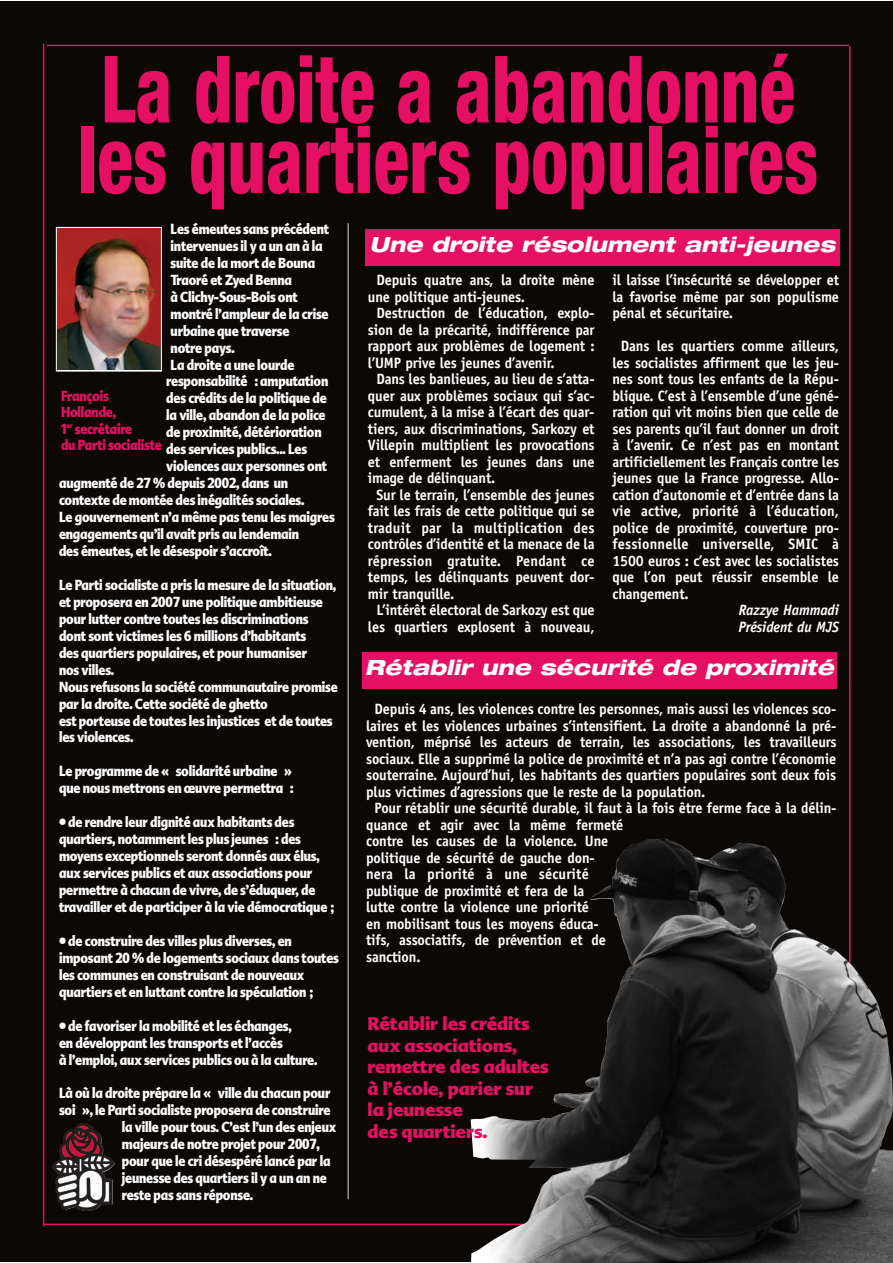
<style>
.page{position:relative;width:893px;height:1263px;background:#fff}
.page>*{position:absolute;margin:0;border:0;box-sizing:border-box;transform-origin:0 0}
.t1{font:800 condensed 93px/70.5px "Helvetica Neue LT Std";color:#e50f63;scale:.8 1}
.t2{font:italic 800 expanded 21px "Helvetica Neue LT Std";color:#fff}
.t3{font:900 18px/21.6px "Advert";color:#e50f63}
.t4{font:700 15px/16.5px "Officina Sans Std";letter-spacing:-.01em;color:#fff;text-align:justify;scale:.95 1}
.t5{font:700 15px "Officina Sans Std";letter-spacing:.01em;color:#fff;scale:.95 1}
.t6{font:italic 700 15px/16.5px "Officina Sans Std";letter-spacing:-.01em;color:#fff;scale:.95 1}
.t7{font:900 14.25px/17px "Advert";letter-spacing:-.01em;color:#fff;scale:.85 1}
.t8{font:900 14.25px/16.5px "Advert";letter-spacing:-.01em;color:#e50f63;scale:.85 1}
</style>
<div class="page">
<div style="left:0;top:1px;width:893px;height:1260px;background:#0c0806"></div>
<hr style="left:43px;top:44px;width:1px;height:1183px;background:#e50f63">
<hr style="left:849px;top:46px;width:1px;height:1181px;background:#e50f63">
<hr style="left:43px;top:1223px;width:809px;height:2px;background:#e50f63">
<hr style="left:47px;top:45px;width:802px;height:1px;background:#e50f63">
<img style="left:58px;top:229px;width:102px;height:140px">
<div style="left:56px;top:227px;width:106px;height:144px;border:1px solid #fff"></div>
<div style="left:365px;top:229px;width:474px;height:37px;background:#e50f63"></div>
<div style="left:362px;top:653px;width:474px;height:36px;background:#e50f63"></div>
<hr style="left:347px;top:223px;width:2px;height:976px;background:#939598">
<img style="left:52px;top:1123px;width:63px;height:88px">
<img style="left:470px;top:843px;width:423px;height:420px">
<h1 class="t1" style="left:78px;top:62px;width:927px">La droite a abandonné les quartiers populaires</h1>
<p class="t7" style="left:171px;top:221px;width:188px">Les émeutes sans précédent</p>
<p class="t7" style="left:171px;top:237px;width:181px">intervenues il y a un an à la</p>
<p class="t7" style="left:171px;top:254px;width:172px">suite de la mort de Bouna</p>
<p class="t7" style="left:171px;top:271px;width:144px">Traoré et Zyed Benna</p>
<p class="t7" style="left:171px;top:288px;width:151px">à Clichy-Sous-Bois ont</p>
<p class="t7" style="left:171px;top:305px;width:187px">montré l’ampleur de la crise</p>
<p class="t7" style="left:171px;top:322px;width:141px">urbaine que traverse</p>
<p class="t7" style="left:171px;top:339px;width:77px">notre pays.</p>
<p class="t7" style="left:171px;top:356px;width:147px">La droite a une lourde</p>
<p class="t7" style="left:166px;top:373px;width:192px">responsabilité : amputation</p>
<p class="t7" style="left:166px;top:390px;width:190px">des crédits de la politique de</p>
<p class="t7" style="left:166px;top:407px;width:189px">la ville, abandon de la police</p>
<p class="t7" style="left:166px;top:424px;width:184px">de proximité, détérioration</p>
<p class="t7" style="left:166px;top:441px;width:167px">des services publics... Les</p>
<p class="t7" style="left:166px;top:458px;width:191px">violences aux personnes ont</p>
<p class="t7" style="left:59px;top:475px;width:271px">augmenté de 27 % depuis 2002, dans un</p>
<p class="t7" style="left:59px;top:492px;width:290px">contexte de montée des inégalités sociales.</p>
<p class="t7" style="left:59px;top:509px;width:326px">Le gouvernement n’a même pas tenu les maigres</p>
<p class="t7" style="left:59px;top:526px;width:284px">engagements qu’il avait pris au lendemain</p>
<p class="t7" style="left:59px;top:543px;width:252px">des émeutes, et le désespoir s’accroît.</p>
<p class="t7" style="left:59px;top:576px;width:329px">Le Parti socialiste a pris la mesure de la situation, et proposera en 2007 une politique ambitieuse pour lutter contre toutes les discriminations dont sont victimes les 6 millions d’habitants<br>des quartiers populaires, et pour humaniser<br>nos villes.<br>Nous refusons la société communautaire promise par la droite. Cette société de ghetto<br>est porteuse de toutes les injustices et de toutes les violences.</p>
<p class="t7" style="left:59px;top:763px;width:277px">Le programme de « solidarité urbaine » que nous mettrons en œuvre permettra :</p>
<p class="t7" style="left:59px;top:814px;width:325px">• de rendre leur dignité aux habitants des quartiers, notamment les plus jeunes : des moyens exceptionnels seront donnés aux élus, aux services publics et aux associations pour permettre à chacun de vivre, de s’éduquer, de travailler et de participer à la vie démocratique ;</p>
<p class="t7" style="left:59px;top:932px;width:331px">• de construire des villes plus diverses, en imposant 20 % de logements sociaux dans toutes les communes en construisant de nouveaux quartiers et en luttant contre la spéculation ;</p>
<p class="t7" style="left:59px;top:1017px;width:305px">• de favoriser la mobilité et les échanges,<br>en développant les transports et l’accès<br>à l’emploi, aux services publics ou à la culture.</p>
<p class="t7" style="left:59px;top:1085px;width:321px">Là où la droite prépare la « ville du chacun pour</p>
<p class="t7" style="left:59px;top:1102px;width:321px">soi », le Parti socialiste proposera de construire</p>
<p class="t7" style="left:122px;top:1119px;width:254px">la ville pour tous. C’est l’un des enjeux</p>
<p class="t7" style="left:122px;top:1136px;width:234px">majeurs de notre projet pour 2007,</p>
<p class="t7" style="left:122px;top:1153px;width:247px">pour que le cri désespéré lancé par la</p>
<p class="t7" style="left:122px;top:1170px;width:243px">jeunesse des quartiers il y a un an ne</p>
<p class="t7" style="left:122px;top:1187px;width:156px">reste pas sans réponse.</p>
<p class="t8" style="left:61px;top:387px;width:120px">François<br>Hollande,<br>1<sup>er</sup> secrétaire<br>du Parti socialiste</p>
<h2 class="t2" style="left:370px;top:236px;width:467px">Une droite résolument anti-jeunes</h2>
<p class="t4" style="left:376px;top:273px;width:231px">Depuis quatre ans, la droite mène</p>
<p class="t4" style="left:368px;top:289px;width:167px">une politique anti-jeunes.</p>
<p class="t4" style="left:376px;top:306px;width:231px">Destruction de l’éducation, explo-</p>
<p class="t4" style="left:368px;top:322px;width:240px">sion de la précarité, indifférence par</p>
<p class="t4" style="left:368px;top:339px;width:240px">rapport aux problèmes de logement :</p>
<p class="t4" style="left:368px;top:355px;width:198px">l’UMP prive les jeunes d’avenir.</p>
<p class="t4" style="left:376px;top:372px;width:231px">Dans les banlieues, au lieu de s’atta-</p>
<p class="t4" style="left:368px;top:388px;width:240px">quer aux problèmes sociaux qui s’ac-</p>
<p class="t4" style="left:368px;top:405px;width:240px">cumulent, à la mise à l’écart des quar-</p>
<p class="t4" style="left:368px;top:421px;width:240px">tiers, aux discriminations, Sarkozy et</p>
<p class="t4" style="left:368px;top:438px;width:240px">Villepin multiplient les provocations</p>
<p class="t4" style="left:368px;top:454px;width:240px">et enferment les jeunes dans une</p>
<p class="t4" style="left:368px;top:471px;width:136px">image de délinquant.</p>
<p class="t4" style="left:376px;top:487px;width:231px">Sur le terrain, l’ensemble des jeunes</p>
<p class="t4" style="left:368px;top:504px;width:240px">fait les frais de cette politique qui se</p>
<p class="t5" style="left:368px;top:522px;width:240px">traduit par la multiplication des</p>
<p class="t4" style="left:368px;top:537px;width:240px">contrôles d’identité et la menace de la</p>
<p class="t5" style="left:368px;top:555px;width:240px">répression gratuite. Pendant ce</p>
<p class="t4" style="left:368px;top:570px;width:240px">temps, les délinquants peuvent dor-</p>
<p class="t4" style="left:368px;top:586px;width:92px">mir tranquille.</p>
<p class="t4" style="left:376px;top:603px;width:231px">L’intérêt électoral de Sarkozy est que</p>
<p class="t4" style="left:368px;top:619px;width:240px">les quartiers explosent à nouveau,</p>
<p class="t4" style="left:612px;top:273px;width:240px">il laisse l’insécurité se développer et la favorise même par son populisme pénal et sécuritaire.</p>
<p class="t4" style="left:612px;top:339px;width:240px;text-indent:9px">Dans les quartiers comme ailleurs, les socialistes affirment que les jeu&shy;nes sont tous les enfants de la Répu&shy;blique. C’est à l’ensemble d’une géné&shy;ration qui vit moins bien que celle de ses parents qu’il faut donner un droit à l’avenir. Ce n’est pas en montant artificiellement les Français contre les jeunes que la France progresse. Allo&shy;cation d’autonomie et d’entrée dans la vie active, priorité à l’éducation, police de proximité, couverture pro&shy;fessionnelle universelle, SMIC à 1500 euros : c’est avec les socialistes que l’on peut réussir ensemble le changement.</p>
<p class="t6" style="left:739px;top:603px;width:107px">Razzye Hammadi<br>Président du MJS</p>
<h2 class="t2" style="left:365px;top:660px;width:470px">Rétablir une sécurité de proximité</h2>
<p class="t4" style="left:375px;top:702px;width:488px">Depuis 4 ans, les violences contre les personnes, mais aussi les violences sco-</p>
<p class="t4" style="left:366px;top:718px;width:497px">laires et les violences urbaines s’intensifient. La droite a abandonné la pré-</p>
<p class="t4" style="left:366px;top:735px;width:497px">vention, méprisé les acteurs de terrain, les associations, les travailleurs</p>
<p class="t4" style="left:366px;top:751px;width:496px">sociaux. Elle a supprimé la police de proximité et n’a pas agi contre l’économie</p>
<p class="t4" style="left:366px;top:768px;width:496px">souterraine. Aujourd’hui, les habitants des quartiers populaires sont deux fois</p>
<p class="t4" style="left:366px;top:784px;width:359px">plus victimes d’agressions que le reste de la population.</p>
<p class="t4" style="left:375px;top:801px;width:488px">Pour rétablir une sécurité durable, il faut à la fois être ferme face à la délin-</p>
<p class="t4" style="left:366px;top:817px;width:272px">quance et agir avec la même fermeté</p>
<p class="t4" style="left:366px;top:834px;width:257px">contre les causes de la violence. Une</p>
<p class="t4" style="left:366px;top:850px;width:242px">politique de sécurité de gauche don-</p>
<p class="t5" style="left:366px;top:868px;width:236px">nera la priorité à une sécurité</p>
<p class="t4" style="left:366px;top:883px;width:231px">publique de proximité et fera de la</p>
<p class="t4" style="left:366px;top:900px;width:236px">lutte contre la violence une priorité</p>
<p class="t4" style="left:366px;top:916px;width:247px">en mobilisant tous les moyens éduca-</p>
<p class="t4" style="left:366px;top:933px;width:254px">tifs, associatifs, de prévention et de</p>
<p class="t4" style="left:366px;top:949px;width:59px">sanction.</p>
<p class="t3" style="left:368px;top:1013px;width:182px">Rétablir les crédits aux associations, remettre des adultes à l’école, parier sur la jeunesse<br>des quartiers.</p>
</div>
